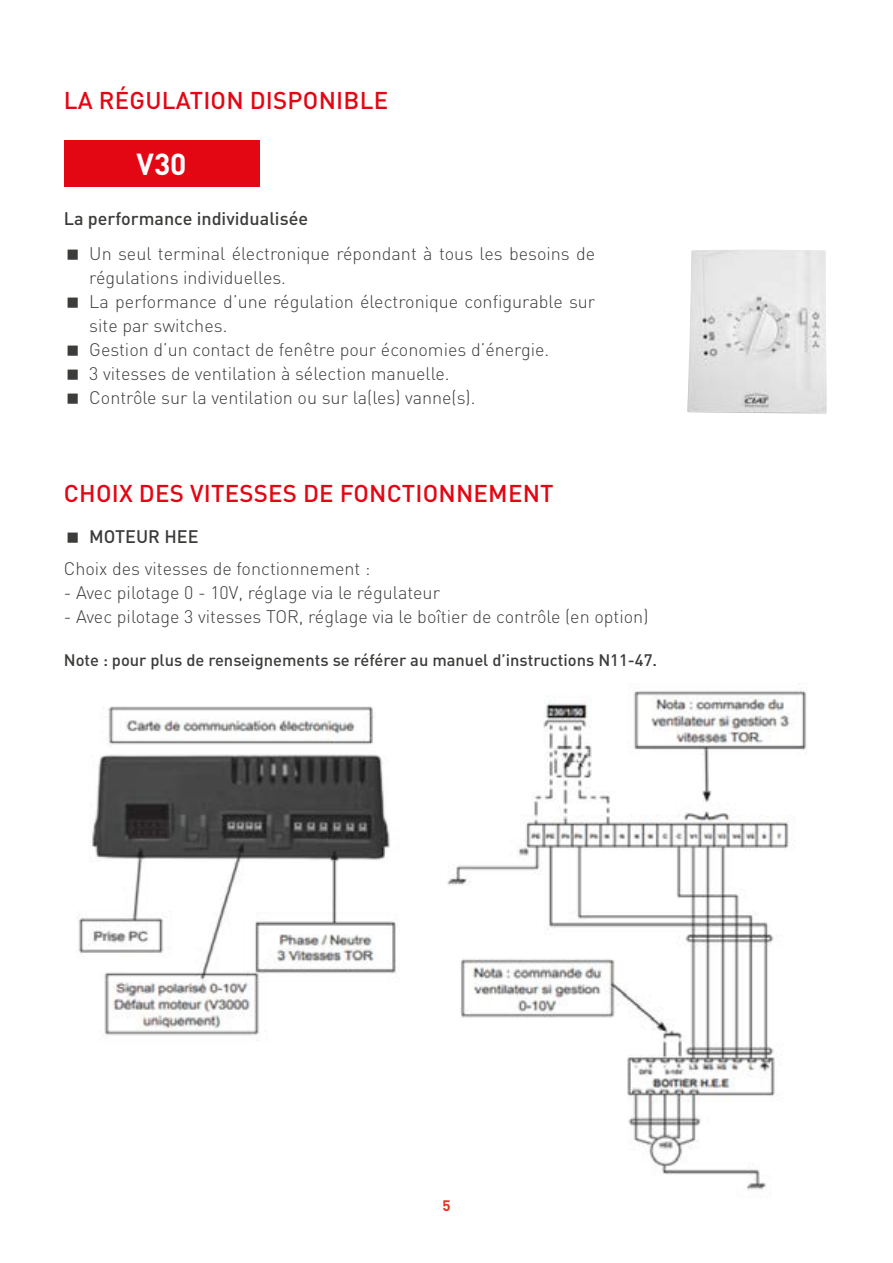
<style>
.page{position:relative;width:893px;height:1263px;background:#fff}
.page>*{position:absolute;margin:0;border:0;box-sizing:border-box;transform-origin:0 0}
.t1{font:700 30px "DIN Pro";color:#fff}
.t2{font:500 24px "DIN Pro";letter-spacing:.01em;color:#e30613}
.t3{font:300 18px/24px "DIN Pro";color:#3c3c3b}
.t4{font:500 18px "DIN Pro";color:#3c3c3b}
.t5{font:500 16.5px "DIN Pro";color:#3c3c3b}
.t6{font:700 15px "DIN Pro";color:#e63323}
</style>
<div class="page">
<div style="left:64px;top:140px;width:195px;height:47px;background:#e30613"></div>
<img style="left:76px;top:683px;width:731px;height:507px">
<img style="left:687px;top:250px;width:140px;height:164px">
<h2 class="t2" style="left:64px;top:84px;width:326px">LA RÉGULATION DISPONIBLE</h2>
<h1 class="t1" style="left:137px;top:144px;width:52px">V30</h1>
<p class="t4" style="left:64px;top:206px;width:246px">La performance individualisée</p>
<p class="t3" style="left:89px;top:241px;width:508px">Un seul terminal électronique répondant à tous les besoins de régulations individuelles.<br>La performance d’une régulation électronique configurable sur site par switches.<br>Gestion d’un contact de fenêtre pour économies d’énergie.<br>3 vitesses de ventilation à sélection manuelle.<br>Contrôle sur la ventilation ou sur la(les) vanne(s).</p>
<h2 class="t2" style="left:64px;top:477px;width:491px">CHOIX DES VITESSES DE FONCTIONNEMENT</h2>
<p class="t4" style="left:89px;top:524px;width:111px">MOTEUR HEE</p>
<p class="t3" style="left:64px;top:556px;width:308px">Choix des vitesses de fonctionnement :</p>
<p class="t3" style="left:64px;top:580px;width:378px">- Avec pilotage 0 - 10V, réglage via le régulateur</p>
<p class="t3" style="left:64px;top:604px;width:586px">- Avec pilotage 3 vitesses TOR, réglage via le boîtier de contrôle (en option)</p>
<p class="t5" style="left:64px;top:649px;width:595px">Note : pour plus de renseignements se référer au manuel d’instructions N11-47.</p>
<p class="t6" style="left:442px;top:1195px;width:10px">5</p>
</div>
